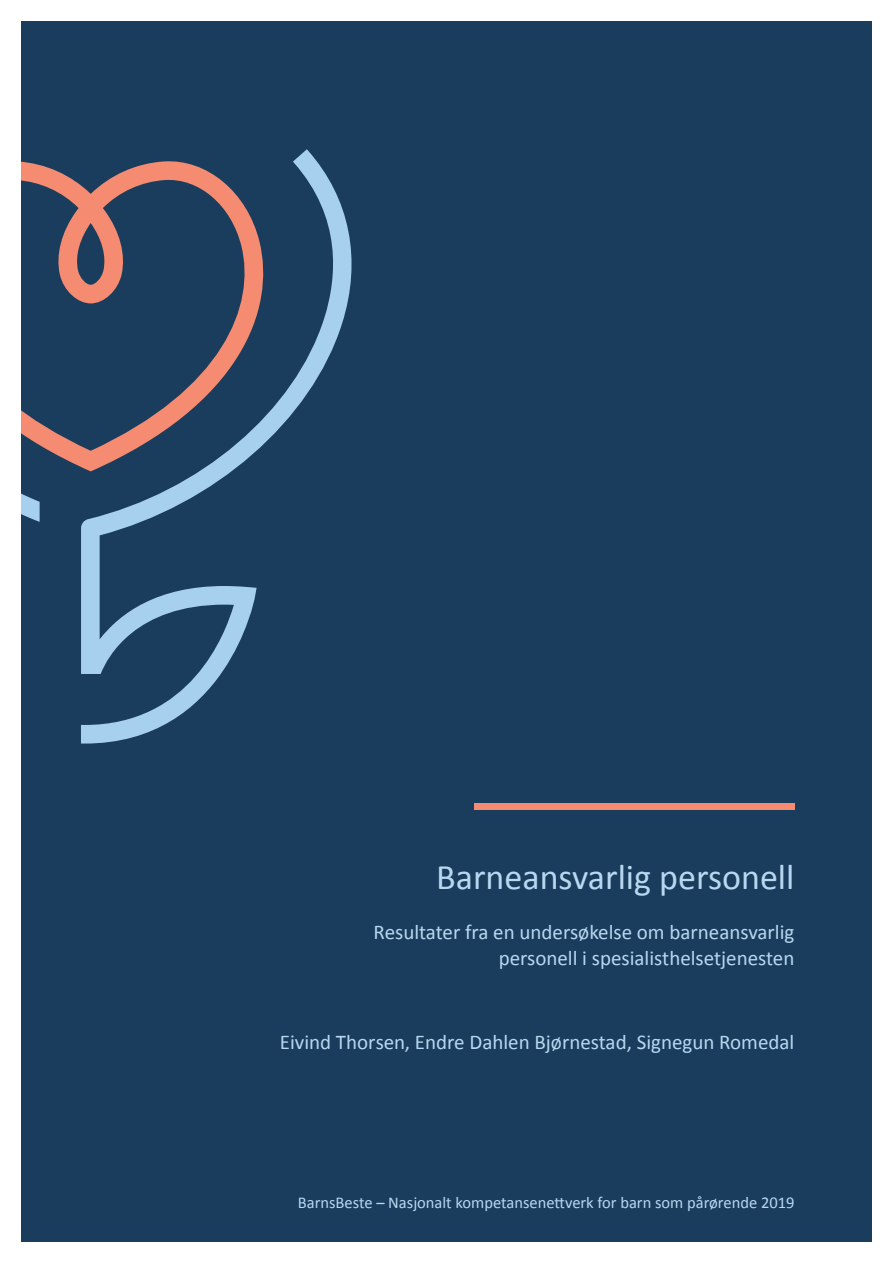
<style>
.page{position:relative;width:893px;height:1263px;background:#fff}
.page>*{position:absolute;margin:0;border:0;box-sizing:border-box;transform-origin:0 0}
.t1{font:36px "Calibri";color:#b8d7f1}
.t2{font:21px/25.2px "Calibri";color:#b8d7f1;text-align:right}
.t3{font:16.5px "Calibri";color:#b8d7f1}
</style>
<div class="page">
<div style="left:21px;top:21px;width:851px;height:1221px;background:#1b3d5d"></div>
<div style="left:474px;top:803px;width:320px;height:7px;background:#f58b71"></div>
<svg style="left:40px;top:165px;width:41px;height:302px"></svg>
<svg style="left:81px;top:149px;width:271px;height:594px"></svg>
<svg style="left:21px;top:161px;width:19px;height:361px"></svg>
<h1 class="t1" style="left:436px;top:854px;width:360px">Barneansvarlig personell</h1>
<p class="t2" style="left:374px;top:920px;width:422px">Resultater fra en undersøkelse om barneansvarlig personell i spesialisthelsetjenesten</p>
<p class="t2" style="left:280px;top:1030px;width:516px">Eivind Thorsen, Endre Dahlen Bjørnestad, Signegun Romedal</p>
<p class="t3" style="left:298px;top:1192px;width:498px">BarnsBeste – Nasjonalt kompetansenettverk for barn som pårørende 2019</p>
</div>
